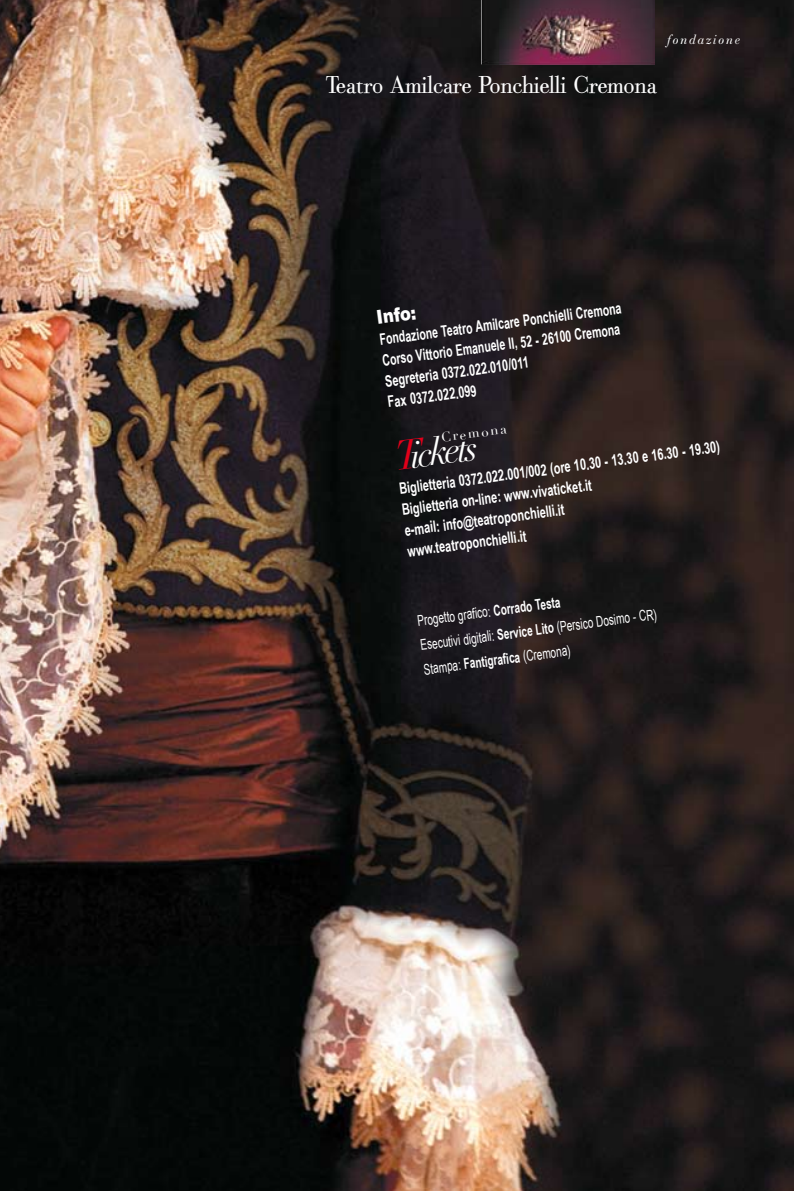
<style>
.page{position:relative;width:794px;height:1191px;background:#fff}
.page>*{position:absolute;margin:0;border:0;box-sizing:border-box;transform-origin:0 0}
.t1{font:italic 36.4px "Didot";color:#fff}
.t2{font:23.62px "Bodoni Classic Ad Roman";color:#fff}
.t3{font:900 19.25px "Arial";color:#fff;scale:.85 1}
.t4{font:700 15.75px/21.2px "Arial Narrow";color:#fff;scale:.85 1}
.t5{font:700 15.75px/21px "Arial Narrow";color:#fff;scale:.82 1}
.t6{font:14.88px/24.8px "Arial Narrow";color:#fff;scale:.82 1}
.t7{font:13.3px "Didot";color:#fff}
.t8{font:italic 13.12px "Bodoni Classic Ad";letter-spacing:.15em;color:#fff}
.s1{font-weight:700}
</style>
<div class="page">
<img style="left:0;top:0;width:794px;height:1191px">
<img style="left:482px;top:1px;width:172px;height:63px">
<hr style="left:482px;top:0;width:172px;height:1px;background:#fff">
<svg style="left:395px;top:437px;width:32px;height:32px"></svg>
<p class="t8" style="left:667px;top:31px;width:74px">fondazione</p>
<h2 class="t2" style="left:326px;top:70px;width:333px">Teatro Amilcare Ponchielli Cremona</h2>
<p class="t5" style="left:378px;top:330px;width:299px;rotate:-8deg">Fondazione Teatro Amilcare Ponchielli Cremona<br>Corso Vittorio Emanuele II , 52 - 26100 Cremona</p>
<p class="t3" style="left:375px;top:306px;width:48px;rotate:-7deg">Info:</p>
<p class="t4" style="left:384px;top:370px;width:172px;rotate:-7deg">Segreteria 0372.022.010/011<br>Fax 0372.022.099</p>
<h1 class="t1" style="left:407px;top:433px;width:69px;rotate:-8deg">ickets</h1>
<p class="t7" style="left:440px;top:429px;width:67px;rotate:-7deg">Cremona</p>
<p class="t4" style="left:398px;top:477px;width:382px;rotate:-7deg">Biglietteria 0372.022.001/002 (ore 10.30 - 13.30 e 16.30 - 19.30)<br>Biglietteria on-line: www.vivaticket.it<br>e-mail: info@teatroponchielli.it<br>www.teatroponchielli.it</p>
<p class="t6" style="left:415px;top:609px;width:292px;rotate:-8deg">Progetto grafico: <span class="s1">Corrado Testa<br></span>Esecutivi digitali: <span class="s1">Service Lito</span> (Persico Dosimo - CR)<br>Stampa: <span class="s1">Fantigrafica</span> (Cremona)</p>
</div>
